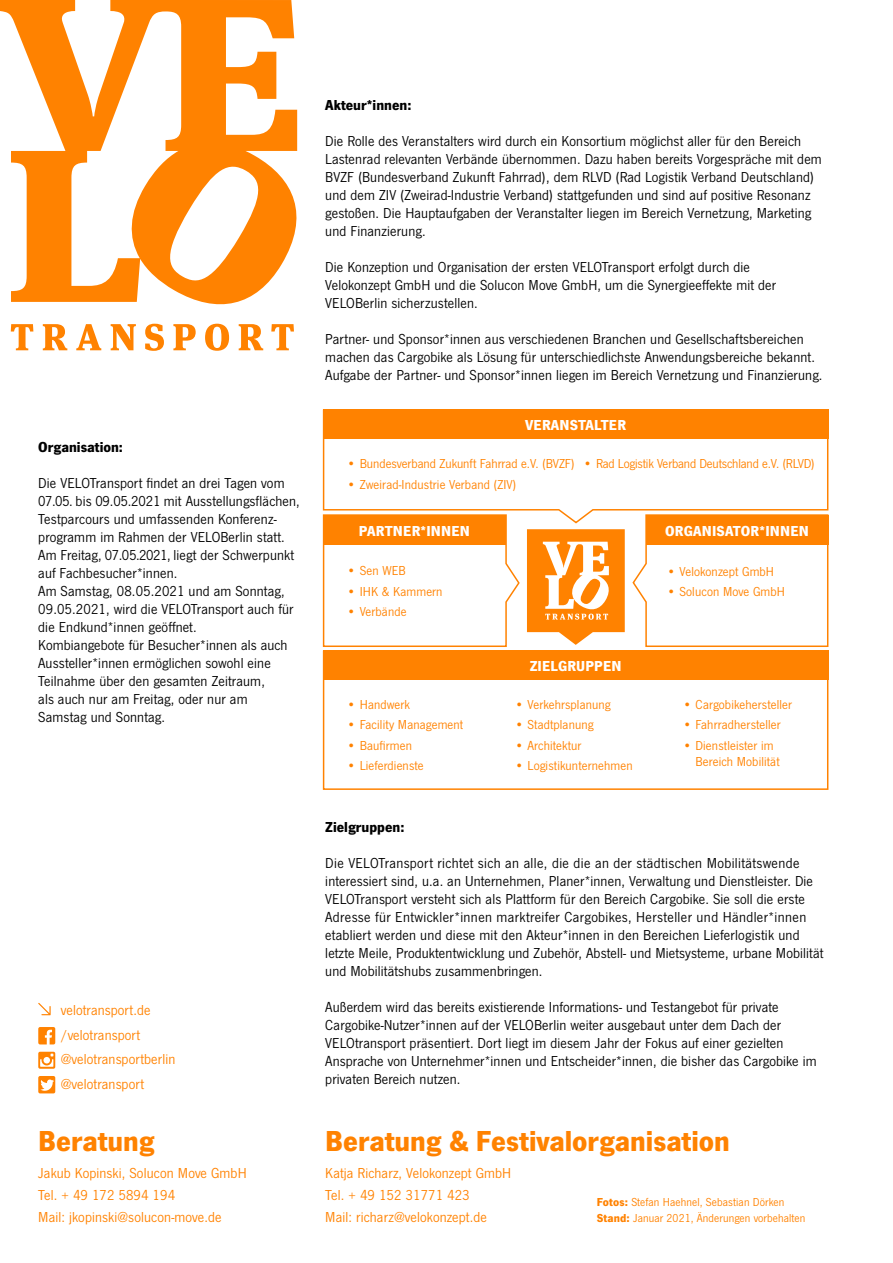
<style>
.page{position:relative;width:893px;height:1263px;background:#fff}
.page>*{position:absolute;margin:0;border:0;box-sizing:border-box;transform-origin:0 0}
.t1{font:700 30px "News Got";color:#ff8200}
.t2{font:15px/18px "News Got";letter-spacing:.01em;color:#000}
.t3{font:15px/22.2px "News Got";letter-spacing:.01em;color:#ff8200}
.t4{font:700 15px "News Got";letter-spacing:.01em;color:#fff}
.t5{font:700 15px "News Got";color:#000}
.t6{font:13.5px/16.2px "News Got";letter-spacing:.01em;color:#ff8200}
.t7{font:13.5px "News Got";letter-spacing:-.01em;color:#ff8200}
.t8{font:12px/16.2px "News Got";letter-spacing:.01em;color:#ff8200}
.s1{font-weight:700}
</style>
<div class="page">
<svg style="left:38px;top:1003px;width:13px;height:12px"></svg>
<svg style="left:38px;top:1027px;width:17px;height:17px"></svg>
<svg style="left:38px;top:1052px;width:17px;height:17px"></svg>
<svg style="left:38px;top:1076px;width:17px;height:17px"></svg>
<svg style="left:322px;top:524px;width:198px;height:123px"></svg>
<svg style="left:632px;top:524px;width:197px;height:123px"></svg>
<svg style="left:322px;top:409px;width:507px;height:115px"></svg>
<div style="left:323px;top:650px;width:505px;height:140px;border:2px solid #ff8200"></div>
<svg style="left:527px;top:529px;width:98px;height:116px"></svg>
<div style="left:323px;top:409px;width:505px;height:30px;background:#ff8200"></div>
<div style="left:323px;top:650px;width:505px;height:30px;background:#ff8200"></div>
<div style="left:323px;top:515px;width:183px;height:30px;background:#ff8200"></div>
<div style="left:646px;top:515px;width:182px;height:30px;background:#ff8200"></div>
<svg style="left:0;top:0;width:298px;height:305px"></svg>
<svg style="left:11px;top:324px;width:22px;height:26px"></svg>
<svg style="left:43px;top:324px;width:24px;height:26px"></svg>
<svg style="left:76px;top:324px;width:25px;height:26px"></svg>
<svg style="left:111px;top:324px;width:25px;height:26px"></svg>
<svg style="left:145px;top:324px;width:19px;height:27px"></svg>
<svg style="left:173px;top:324px;width:23px;height:26px"></svg>
<svg style="left:205px;top:324px;width:24px;height:27px"></svg>
<svg style="left:239px;top:324px;width:24px;height:26px"></svg>
<svg style="left:271px;top:324px;width:23px;height:26px"></svg>
<p class="t5" style="left:38px;top:438px;width:86px">Organisation:</p>
<p class="t2" style="left:38px;top:474px;width:263px">Die VELOTransport findet an drei Tagen vom 07.05. bis 09.05.2021 mit Ausstellungsflächen, Testparcours und umfassenden Konferenz&shy;programm im Rahmen der VELOBerlin statt.<br>Am Freitag, 07.05.2021, liegt der Schwerpunkt auf Fachbesucher*innen.<br>Am Samstag, 08.05.2021 und am Sonntag, 09.05.2021, wird die VELOTransport auch für die Endkund*innen geöffnet.<br>Kombiangebote für Besucher*innen als auch Aussteller*innen ermöglichen sowohl eine Teilnahme über den gesamten Zeitraum,<br>als auch nur am Freitag, oder nur am<br>Samstag und Sonntag.</p>
<p class="t3" style="left:61px;top:998px;width:116px;line-height:24.6px">velotransport.de /velotransport @velotransportberlin @velotransport</p>
<h1 class="t1" style="left:38px;top:1124px;width:118px">Beratung</h1>
<p class="t3" style="left:38px;top:1162px;width:210px">Jakub Kopinski, Solucon Move GmbH<br>Tel. + 49 172 5894 194<br>Mail: jkopinski@solucon-move.de</p>
<p class="t5" style="left:325px;top:96px;width:88px">Akteur*innen:</p>
<p class="t2" style="left:325px;top:132px;width:498px">Die Rolle des Veranstalters wird durch ein Konsortium möglichst aller für den Bereich Lastenrad relevanten Verbände übernommen. Dazu haben bereits Vorgespräche mit dem BVZF (Bundesverband Zukunft Fahrrad), dem RLVD (Rad Logistik Verband Deutschland) und dem ZIV (Zweirad-Industrie Verband) stattgefunden und sind auf positive Resonanz gestoßen. Die Hauptaufgaben der Veranstalter liegen im Bereich Vernetzung, Marketing und Finanzierung.</p>
<p class="t2" style="left:325px;top:258px;width:452px">Die Konzeption und Organisation der ersten VELOTransport erfolgt durch die<br>Velokonzept GmbH und die Solucon Move GmbH, um die Synergieeffekte mit der<br>VELOBerlin sicherzustellen.</p>
<p class="t2" style="left:325px;top:330px;width:499px">Partner- und Sponsor*innen aus verschiedenen Branchen und Gesellschaftsbereichen machen das Cargobike als Lösung für unterschiedlichste Anwendungsbereiche bekannt.<br>Aufgabe der Partner- und Sponsor*innen liegen im Bereich Vernetzung und Finanzierung.</p>
<p class="t4" style="left:525px;top:416px;width:103px">VERANSTALTER</p>
<p class="t6" style="left:347px;top:456px;width:229px">• Bundesverband Zukunft Fahrrad e.V. (BVZF)</p>
<p class="t6" style="left:347px;top:476px;width:171px">• Zweirad-Industrie Verband (ZIV)</p>
<p class="t7" style="left:583px;top:456px;width:233px">• Rad Logistik Verband Deutschland e.V. (RLVD)</p>
<p class="t4" style="left:359px;top:522px;width:113px">PARTNER*INNEN</p>
<p class="t4" style="left:665px;top:522px;width:145px">ORGANISATOR*INNEN</p>
<p class="t6" style="left:347px;top:563px;width:60px">• Sen WEB</p>
<p class="t6" style="left:347px;top:584px;width:97px">• IHK &amp; Kammern</p>
<p class="t6" style="left:347px;top:604px;width:61px">• Verbände</p>
<p class="t6" style="left:347px;top:696px;width:65px">• Handwerk</p>
<p class="t6" style="left:347px;top:717px;width:118px">• Facility Management</p>
<p class="t6" style="left:347px;top:737px;width:67px">• Baufirmen</p>
<p class="t6" style="left:347px;top:758px;width:78px">• Lieferdienste</p>
<p class="t4" style="left:530px;top:657px;width:93px">ZIELGRUPPEN</p>
<p class="t6" style="left:515px;top:696px;width:97px">• Verkehrsplanung</p>
<p class="t6" style="left:515px;top:717px;width:80px">• Stadtplanung</p>
<p class="t6" style="left:515px;top:737px;width:68px">• Architektur</p>
<p class="t6" style="left:515px;top:758px;width:119px">• Logistikunternehmen</p>
<p class="t6" style="left:667px;top:563px;width:109px">• Velokonzept GmbH</p>
<p class="t6" style="left:667px;top:584px;width:120px">• Solucon Move GmbH</p>
<p class="t6" style="left:683px;top:696px;width:111px">• Cargobikehersteller</p>
<p class="t6" style="left:683px;top:717px;width:100px">• Fahrradhersteller</p>
<p class="t6" style="left:695px;top:737px;width:86px;text-indent:-13px">• Dienstleister im<br>Bereich Mobilität</p>
<p class="t5" style="left:325px;top:818px;width:81px">Zielgruppen:</p>
<p class="t2" style="left:325px;top:854px;width:500px">Die VELOTransport richtet sich an alle, die die an der städtischen Mobilitätswende interessiert sind, u.a. an Unternehmen, Planer*innen, Verwaltung und Dienstleister. Die VELOTransport versteht sich als Plattform für den Bereich Cargobike. Sie soll die erste Adresse für Entwickler*innen marktreifer Cargobikes, Hersteller und Händler*innen etabliert werden und diese mit den Akteur*innen in den Bereichen Lieferlogistik und letzte Meile, Produktentwicklung und Zubehör, Abstell- und Mietsysteme, urbane Mobilität und Mobilitätshubs zusammenbringen.</p>
<p class="t2" style="left:325px;top:998px;width:493px">Außerdem wird das bereits existierende Informations- und Testangebot für private Cargobike-Nutzer*innen auf der VELOBerlin weiter ausgebaut unter dem Dach der VELOtransport präsentiert. Dort liegt im diesem Jahr der Fokus auf einer gezielten Ansprache von Unternehmer*innen und Entscheider*innen, die bisher das Cargobike im privaten Bereich nutzen.</p>
<h1 class="t1" style="left:325px;top:1124px;width:406px">Beratung &amp; Festivalorganisation</h1>
<p class="t3" style="left:325px;top:1162px;width:187px">Katja Richarz, Velokonzept GmbH<br>Tel. + 49 152 31771 423<br>Mail: richarz@velokonzept.de</p>
<p class="t8" style="left:597px;top:1194px;width:210px"><span class="s1">Fotos:</span> Stefan Haehnel, Sebastian Dörken<br><span class="s1">Stand:</span> Januar 2021, Änderungen vorbehalten</p>
</div>
